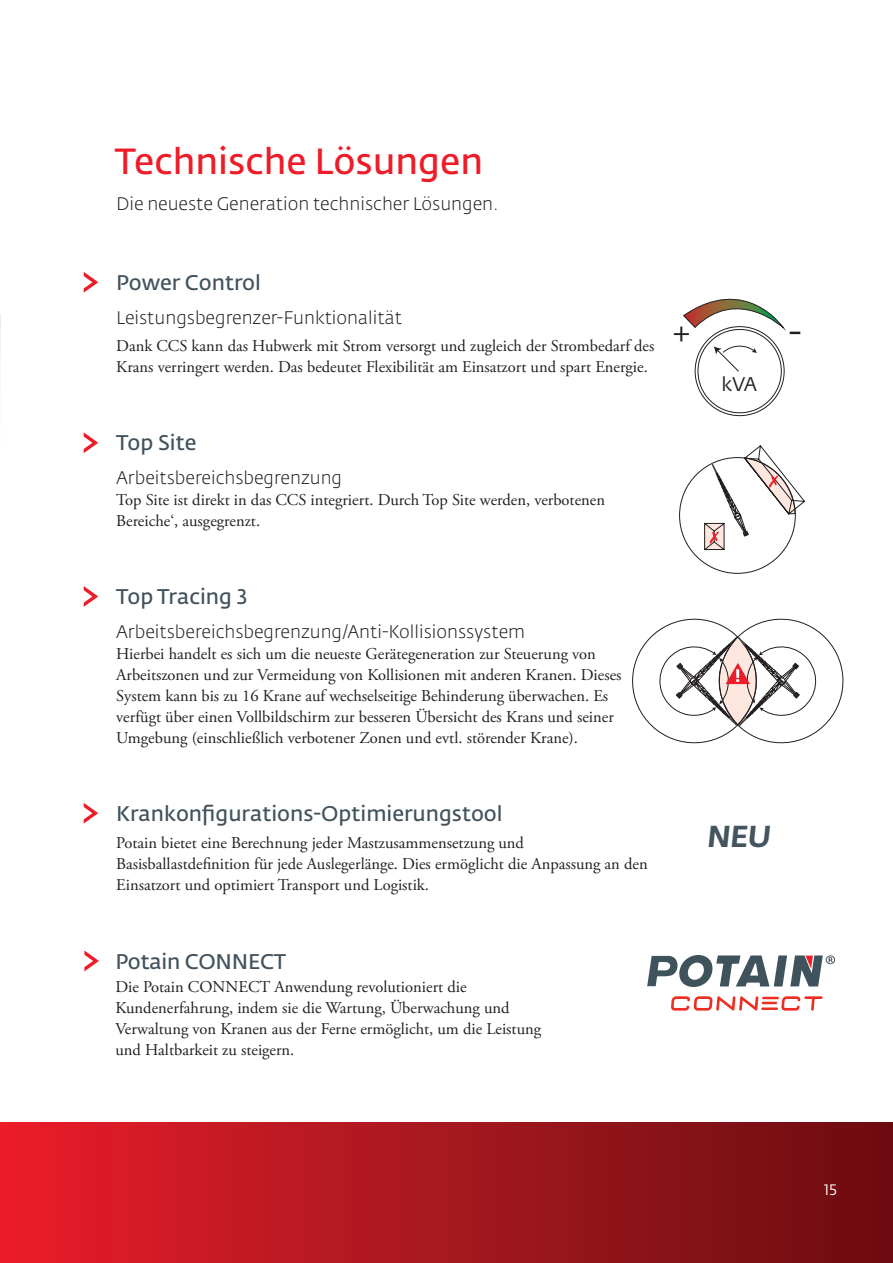
<style>
.page{position:relative;width:893px;height:1263px;background:#fff}
.page>*{position:absolute;margin:0;border:0;box-sizing:border-box;transform-origin:0 0}
.t1{font:600 36px "Fedra Sans Pro";color:#ee1c28}
.t2{font:35.25px "Fedra Sans Pro";color:#231f20}
.t3{font:italic 700 30px "Fedra Sans Pro";color:#45555f}
.t4{font:29.4px "Fedra Sans Pro";color:#231f20}
.t5{font:600 21px "Fedra Sans Pro";color:#41525c}
.t6{font:19.65px "Fedra Sans Pro";color:#231f20}
.t7{font:300 18px "Fedra Sans Pro";color:#231f20}
.t8{font:16.5px/21px "Adobe Garamond Pro";color:#231f20}
.t9{font:15px "Fedra Sans Pro";color:#fff}
</style>
<div class="page">
<img style="left:0;top:315px;width:1px;height:60px">
<svg style="left:695px;top:327px;width:89px;height:89px"></svg>
<div style="left:698px;top:329px;width:83px;height:84px;background:#fff;border-radius:50%"></div>
<svg style="left:714px;top:345px;width:43px;height:27px"></svg>
<svg style="left:683px;top:298px;width:101px;height:31px"></svg>
<svg style="left:679px;top:446px;width:126px;height:128px"></svg>
<svg style="left:632px;top:619px;width:211px;height:124px"></svg>
<svg style="left:84px;top:586px;width:14px;height:21px"></svg>
<svg style="left:84px;top:432px;width:14px;height:21px"></svg>
<svg style="left:84px;top:272px;width:14px;height:21px"></svg>
<svg style="left:84px;top:803px;width:14px;height:21px"></svg>
<svg style="left:84px;top:950px;width:15px;height:21px"></svg>
<div style="left:0;top:1122px;width:893px;height:141px;background:linear-gradient(to right,#e81e2b,#680e12)"></div>
<svg style="left:671px;top:996px;width:151px;height:14px"></svg>
<hr style="left:761px;top:1007px;width:17px;height:3px;background:#ee2e22">
<svg style="left:647px;top:955px;width:188px;height:32px"></svg>
<h1 class="t1" style="left:115px;top:139px;width:370px">Technische Lösungen</h1>
<p class="t7" style="left:116px;top:193px;width:384px">Die neueste Generation technischer Lösungen.</p>
<p class="t5" style="left:116px;top:269px;width:146px">Power Control</p>
<p class="t7" style="left:116px;top:306px;width:287px">Leistungsbegrenzer-Funktionalität</p>
<p class="t8" style="left:116px;top:336px;width:540px">Dank CCS kann das Hubwerk mit Strom versorgt und zugleich der Strombedarf des<br>Krans verringert werden. Das bedeutet Flexibilität am Einsatzort und spart Energie.</p>
<p class="t5" style="left:116px;top:430px;width:82px">Top Site</p>
<p class="t7" style="left:116px;top:466px;width:227px">Arbeitsbereichsbegrenzung</p>
<p class="t8" style="left:116px;top:490px;width:490px">Top Site ist direkt in das CCS integriert. Durch Top Site werden, verbotenen<br>Bereiche‘, ausgegrenzt.</p>
<h3 class="t4" style="left:673px;top:314px;width:19px">+</h3>
<h2 class="t2" style="left:789px;top:309px;width:14px">-</h2>
<p class="t6" style="left:721px;top:372px;width:37px">kVA</p>
<p class="t5" style="left:116px;top:584px;width:133px">Top Tracing 3</p>
<p class="t7" style="left:116px;top:620px;width:410px">Arbeitsbereichsbegrenzung/Anti-Kollisionssystem</p>
<p class="t8" style="left:116px;top:643px;width:507px">Hierbei handelt es sich um die neueste Gerätegeneration zur Steuerung von Arbeitszonen und zur Vermeidung von Kollisionen mit anderen Kranen. Dieses System kann bis zu 16 Krane auf wechselseitige Behinderung überwachen. Es verfügt über einen Vollbildschirm zur besseren Übersicht des Krans und seiner Umgebung (einschließlich verbotener Zonen und evtl. störender Krane).</p>
<p class="t5" style="left:116px;top:800px;width:388px">Krankonfigurations-Optimierungstool</p>
<p class="t8" style="left:116px;top:833px;width:533px">Potain bietet eine Berechnung jeder Mastzusammensetzung und<br>Basisballastdefinition für jede Auslegerlänge. Dies ermöglicht die Anpassung an den<br>Einsatzort und optimiert Transport und Logistik.</p>
<h3 class="t3" style="left:708px;top:818px;width:64px">NEU</h3>
<p class="t5" style="left:115px;top:948px;width:172px">Potain CONNECT</p>
<p class="t8" style="left:115px;top:977px;width:427px">Die Potain CONNECT Anwendung revolutioniert die Kundenerfahrung, indem sie die Wartung, Überwachung und Verwaltung von Kranen aus der Ferne ermöglicht, um die Leistung und Haltbarkeit zu steigern.</p>
<p class="t9" style="left:824px;top:1180px;width:14px">15</p>
</div>
